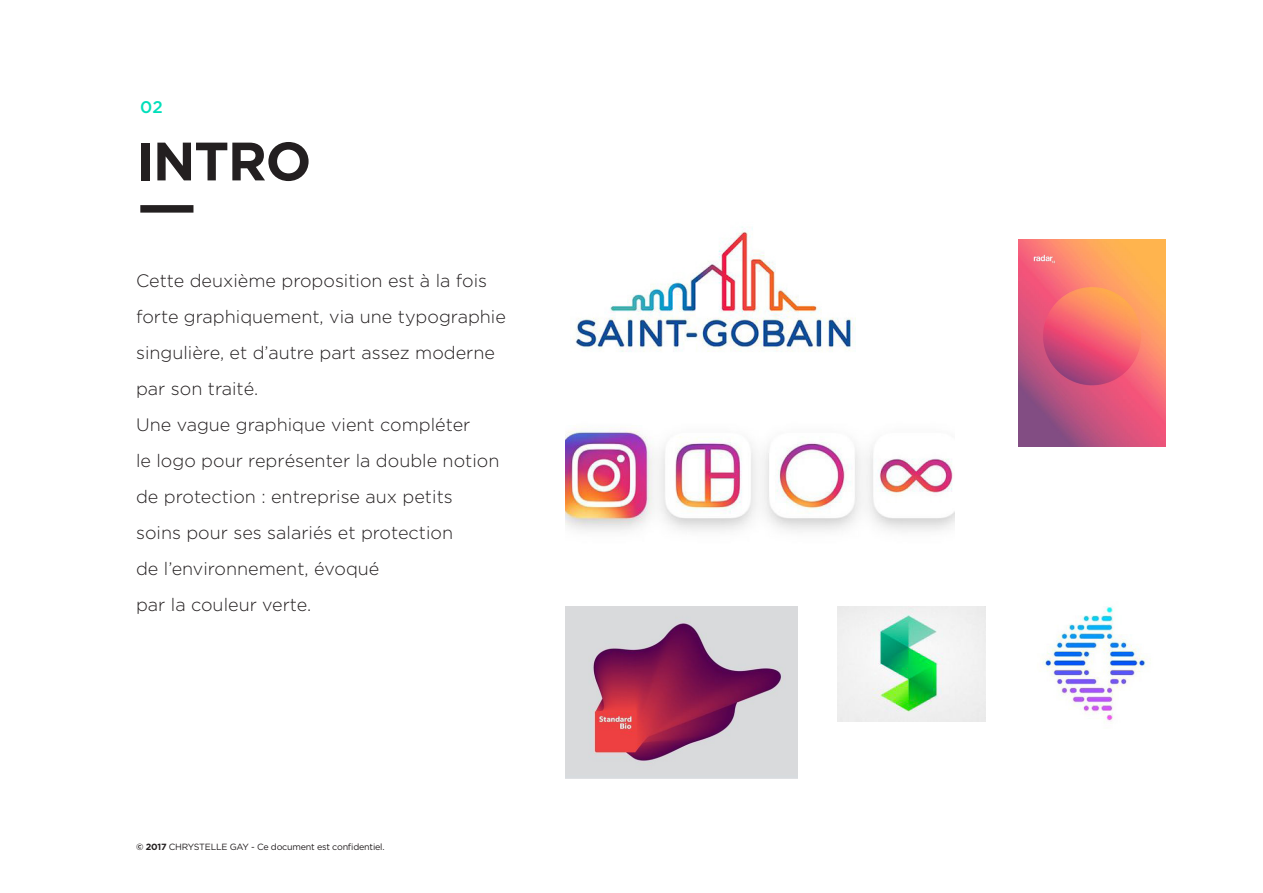
<style>
.page{position:relative;width:1263px;height:893px;background:#fff}
.page>*{position:absolute;margin:0;border:0;box-sizing:border-box;transform-origin:0 0}
.t1{font:700 54px "Gotham";letter-spacing:-.025em;color:#231f20}
.t2{font:300 18px/36px "Gotham";color:#231f20}
.t3{font:500 16.8px "Gotham";color:#00dfba}
.t4{font:9px "Gotham";letter-spacing:-.025em;color:#231f20}
.s1{font-weight:700}
</style>
<div class="page">
<div style="left:140px;top:205px;width:53px;height:8px;background:#231f20"></div>
<img style="left:573px;top:226px;width:282px;height:126px">
<img style="left:566px;top:427px;width:388px;height:105px">
<img style="left:1018px;top:240px;width:147px;height:206px">
<img style="left:838px;top:606px;width:147px;height:116px">
<img style="left:1042px;top:606px;width:109px;height:115px">
<img style="left:566px;top:606px;width:232px;height:172px">
<p class="t3" style="left:140px;top:97px;width:24px">02</p>
<h1 class="t1" style="left:136px;top:130px;width:177px">INTRO</h1>
<p class="t2" style="left:136px;top:263px;width:371px">Cette deuxième proposition est à la fois forte graphiquement, via une typographie singulière, et d’autre part assez moderne par son traité.<br>Une vague graphique vient compléter<br>le logo pour représenter la double notion de protection : entreprise aux petits<br>soins pour ses salariés et protection<br>de l’environnement, évoqué<br>par la couleur verte.</p>
<p class="t4" style="left:136px;top:842px;width:250px"><span class="s1">© 2017</span> CHRYSTELLE GAY - Ce document est confidentiel.</p>
</div>
